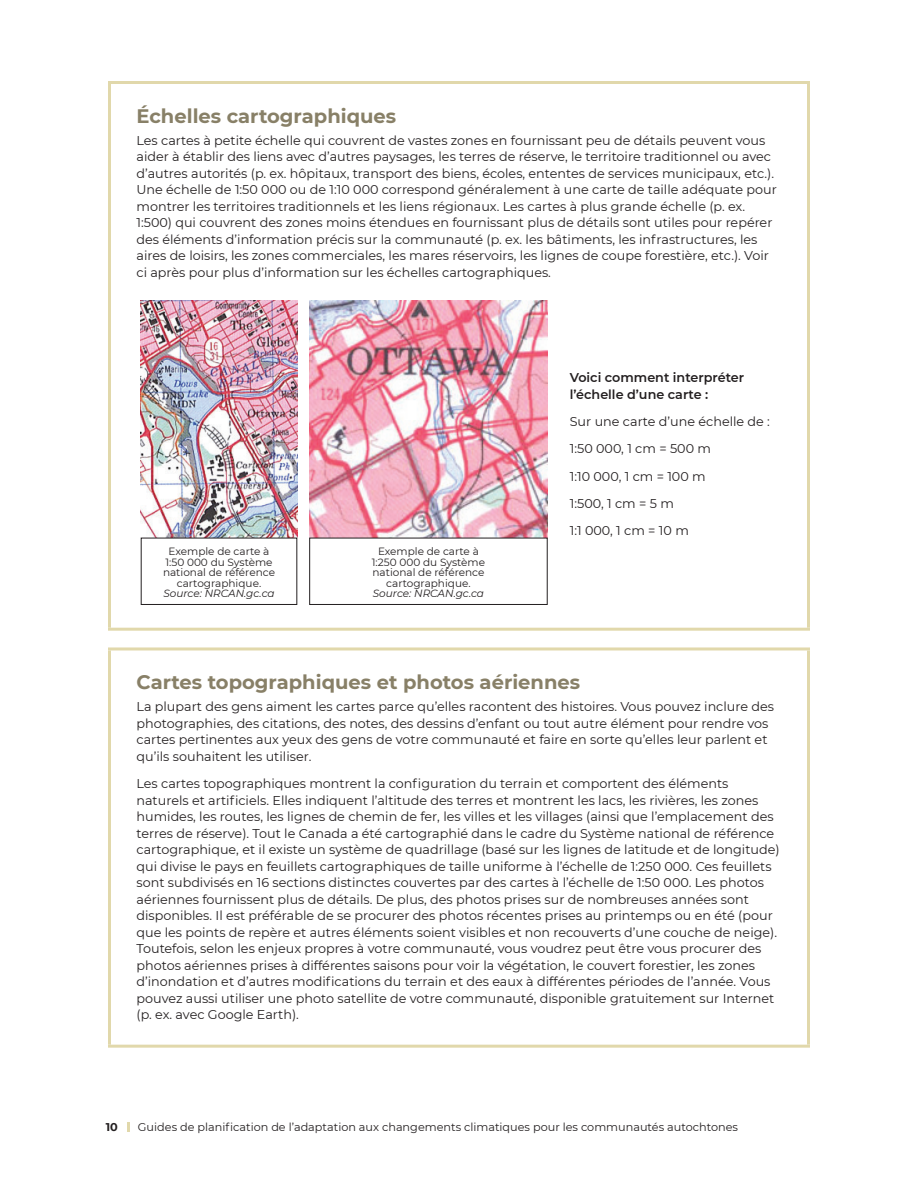
<style>
.page{position:relative;width:918px;height:1188px;background:#fff}
.page>*{position:absolute;margin:0;border:0;box-sizing:border-box;transform-origin:0 0}
.t1{font:700 19.5px "Montserrat";color:#888067}
.t2{font:12.75px/16.5px "Montserrat";color:#231f20}
.t3{font:600 12.75px/16.5px "Montserrat";color:#231f20}
.t4{font:11.25px "Montserrat";color:#231f20}
.t5{font:700 11.25px "Montserrat";color:#231f20}
.t6{font:10.5px/10.5px "Montserrat";color:#231f20;text-align:center}
.t7{font:italic 10.5px "Montserrat";color:#231f20}
</style>
<div class="page">
<hr style="left:108px;top:81px;width:702px;height:3px;background:#e1d8ab">
<hr style="left:108px;top:84px;width:3px;height:544px;background:#e1d8ab">
<hr style="left:807px;top:84px;width:3px;height:544px;background:#e1d8ab">
<hr style="left:108px;top:628px;width:702px;height:3px;background:#e1d8ab">
<img style="left:141px;top:300px;width:156px;height:238px">
<div style="left:141px;top:538px;width:156px;height:67px;border:1px solid #231f20"></div>
<img style="left:309px;top:300px;width:239px;height:238px">
<div style="left:309px;top:538px;width:239px;height:67px;border:1px solid #231f20"></div>
<hr style="left:108px;top:647px;width:702px;height:3px;background:#e1d8ab">
<hr style="left:108px;top:650px;width:3px;height:395px;background:#e1d8ab">
<hr style="left:807px;top:650px;width:3px;height:395px;background:#e1d8ab">
<hr style="left:108px;top:1045px;width:702px;height:3px;background:#e1d8ab">
<svg style="left:127px;top:1122px;width:2px;height:10px"></svg>
<h1 class="t1" style="left:136px;top:102px;width:261px">Échelles cartographiques</h1>
<p class="t2" style="left:136px;top:132px;width:642px">Les cartes à petite échelle qui couvrent de vastes zones en fournissant peu de détails peuvent vous aider à établir des liens avec d’autres paysages, les terres de réserve, le territoire traditionnel ou avec d’autres autorités (p. ex. hôpitaux, transport des biens, écoles, ententes de services municipaux, etc.).<br>Une échelle de 1:50 000 ou de 1:10 000 correspond généralement à une carte de taille adéquate pour montrer les territoires traditionnels et les liens régionaux. Les cartes à plus grande échelle (p. ex.<br>1:500) qui couvrent des zones moins étendues en fournissant plus de détails sont utiles pour repérer des éléments d’information précis sur la communauté (p. ex. les bâtiments, les infrastructures, les aires de loisirs, les zones commerciales, les mares réservoirs, les lignes de coupe forestière, etc.). Voir ci après pour plus d’information sur les échelles cartographiques.</p>
<p class="t6" style="left:163px;top:546px;width:113px">Exemple de carte à<br>1:50 000 du Système national de référence cartographique.</p>
<p class="t7" style="left:163px;top:586px;width:113px">Source: NRCAN.gc.ca</p>
<p class="t6" style="left:372px;top:546px;width:115px">Exemple de carte à<br>1:250 000 du Système national de référence cartographique.</p>
<p class="t7" style="left:373px;top:586px;width:113px">Source: NRCAN.gc.ca</p>
<p class="t3" style="left:570px;top:369px;width:176px">Voici comment interpréter l’échelle d’une carte :</p>
<p class="t2" style="left:570px;top:407px;width:202px;line-height:27.3px">Sur une carte d’une échelle de :<br>1:50 000, 1 cm = 500 m<br>1:10 000, 1 cm = 100 m<br>1:500, 1 cm = 5 m<br>1:1 000, 1 cm = 10 m</p>
<h1 class="t1" style="left:136px;top:668px;width:445px">Cartes topographiques et photos aériennes</h1>
<p class="t2" style="left:136px;top:698px;width:639px">La plupart des gens aiment les cartes parce qu’elles racontent des histoires. Vous pouvez inclure des photographies, des citations, des notes, des dessins d’enfant ou tout autre élément pour rendre vos cartes pertinentes aux yeux des gens de votre communauté et faire en sorte qu’elles leur parlent et qu’ils souhaitent les utiliser.</p>
<p class="t2" style="left:136px;top:775px;width:645px">Les cartes topographiques montrent la configuration du terrain et comportent des éléments naturels et artificiels. Elles indiquent l’altitude des terres et montrent les lacs, les rivières, les zones humides, les routes, les lignes de chemin de fer, les villes et les villages (ainsi que l’emplacement des terres de réserve). Tout le Canada a été cartographié dans le cadre du Système national de référence cartographique, et il existe un système de quadrillage (basé sur les lignes de latitude et de longitude) qui divise le pays en feuillets cartographiques de taille uniforme à l’échelle de 1:250 000. Ces feuillets sont subdivisés en 16 sections distinctes couvertes par des cartes à l’échelle de 1:50 000. Les photos aériennes fournissent plus de détails. De plus, des photos prises sur de nombreuses années sont disponibles. Il est préférable de se procurer des photos récentes prises au printemps ou en été (pour que les points de repère et autres éléments soient visibles et non recouverts d’une couche de neige).<br>Toutefois, selon les enjeux propres à votre communauté, vous voudrez peut être vous procurer des photos aériennes prises à différentes saisons pour voir la végétation, le couvert forestier, les zones d’inondation et d’autres modifications du terrain et des eaux à différentes périodes de l’année. Vous pouvez aussi utiliser une photo satellite de votre communauté, disponible gratuitement sur Internet (p. ex. avec Google Earth).</p>
<p class="t5" style="left:106px;top:1119px;width:14px">10</p>
<p class="t4" style="left:138px;top:1120px;width:602px">Guides de planification de l’adaptation aux changements climatiques pour les communautés autochtones</p>
</div>
